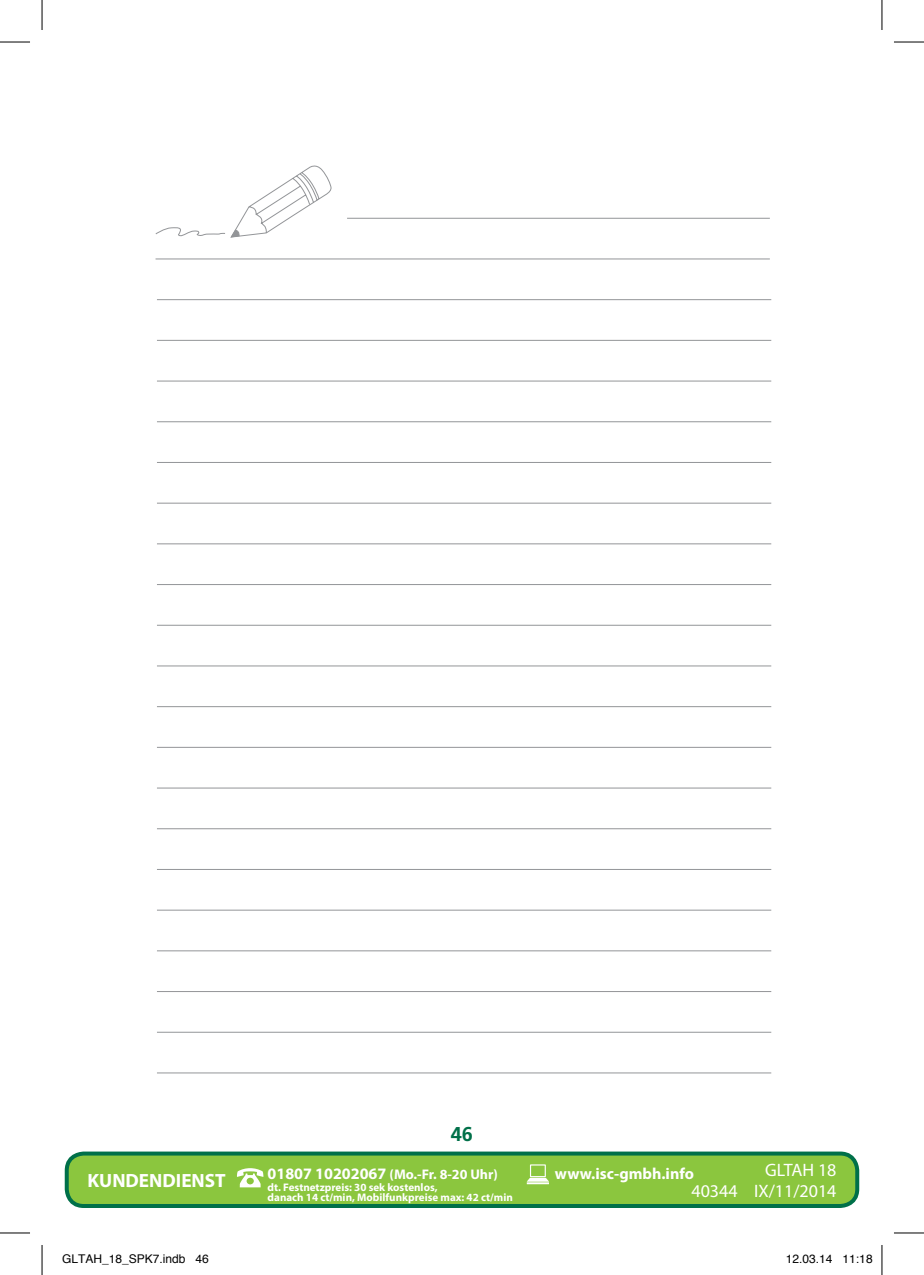
<style>
.page{position:relative;width:924px;height:1275px;background:#fff}
.page>*{position:absolute;margin:0;border:0;box-sizing:border-box;transform-origin:0 0}
.t1{font:700 20px "Frutiger";color:#007049}
.t2{font:700 19.2px "Myriad Pro";color:#fff}
.t3{font:18px/21.6px "Myriad Pro";color:#fff;text-align:right}
.t4{font:700 16px "Myriad Pro";color:#fff}
.t5{font:700 14px "Myriad Pro";color:#fff}
.t6{font:12px "Helvetica";color:#000}
.t7{font:700 11px/10px "Myriad Pro";color:#fff}
.s1{font-size:16px}
</style>
<div class="page">
<div style="left:67px;top:1153px;width:789px;height:53px;background:#8bc63e;border-radius:17px"></div>
<div style="left:65px;top:1151px;width:793px;height:57px;border:4px solid #007049;border-radius:17px"></div>
<svg style="left:526px;top:1164px;width:23px;height:20px"></svg>
<svg style="left:237px;top:1168px;width:26px;height:19px"></svg>
<hr style="left:157px;top:299px;width:614px;height:1px;background:#939598">
<hr style="left:157px;top:340px;width:614px;height:1px;background:#939598">
<hr style="left:157px;top:421px;width:614px;height:1px;background:#939598">
<hr style="left:157px;top:462px;width:614px;height:1px;background:#939598">
<hr style="left:157px;top:584px;width:614px;height:1px;background:#939598">
<hr style="left:157px;top:625px;width:614px;height:1px;background:#939598">
<hr style="left:157px;top:787px;width:614px;height:1px;background:#939598">
<hr style="left:157px;top:747px;width:614px;height:1px;background:#939598">
<hr style="left:157px;top:869px;width:614px;height:1px;background:#939598">
<hr style="left:157px;top:950px;width:614px;height:1px;background:#939598">
<hr style="left:157px;top:1031px;width:614px;height:1px;background:#939598">
<hr style="left:157px;top:1072px;width:614px;height:1px;background:#939598">
<hr style="left:157px;top:380px;width:614px;height:1px;background:#939598">
<hr style="left:157px;top:502px;width:614px;height:1px;background:#939598">
<hr style="left:157px;top:543px;width:614px;height:1px;background:#939598">
<hr style="left:157px;top:665px;width:614px;height:1px;background:#939598">
<hr style="left:157px;top:706px;width:614px;height:1px;background:#939598">
<hr style="left:157px;top:828px;width:614px;height:1px;background:#939598">
<hr style="left:157px;top:909px;width:614px;height:1px;background:#939598">
<hr style="left:157px;top:991px;width:614px;height:1px;background:#939598">
<svg style="left:155px;top:165px;width:177px;height:73px"></svg>
<hr style="left:347px;top:218px;width:422px;height:1px;background:#939598">
<hr style="left:155px;top:258px;width:614px;height:1px;background:#939598">
<hr style="left:0;top:42px;width:30px;height:1px;background:#000">
<hr style="left:893px;top:42px;width:30px;height:1px;background:#000">
<hr style="left:0;top:1232px;width:30px;height:1px;background:#000">
<hr style="left:893px;top:1232px;width:30px;height:1px;background:#000">
<hr style="left:42px;top:0;width:1px;height:30px;background:#000">
<hr style="left:42px;top:1245px;width:1px;height:30px;background:#000">
<hr style="left:881px;top:0;width:1px;height:30px;background:#000">
<hr style="left:881px;top:1245px;width:1px;height:30px;background:#000">
<h1 class="t1" style="left:450px;top:1122px;width:24px">46</h1>
<p class="t5" style="left:267px;top:1166px;width:231px"><span class="s1">01807 10202067</span> (Mo.-Fr. 8-20 Uhr)</p>
<p class="t7" style="left:267px;top:1182px;width:246px">dt. Festnetzpreis: 30 sek kostenlos,<br>danach 14 ct/min, Mobilfunkpreise max: 42 ct/min</p>
<h2 class="t2" style="left:87px;top:1169px;width:140px">KUNDENDIENST</h2>
<h3 class="t4" style="left:554px;top:1164px;width:140px">www.isc-gmbh.info</h3>
<h3 class="t3" style="left:691px;top:1159px;width:146px">GLTAH 18<br>40344 IX/11/2014</h3>
<p class="t6" style="left:62px;top:1249px;width:148px">GLTAH_18_SPK7.indb 46</p>
<p class="t6" style="left:785px;top:1249px;width:88px">12.03.14 11:18</p>
</div>
